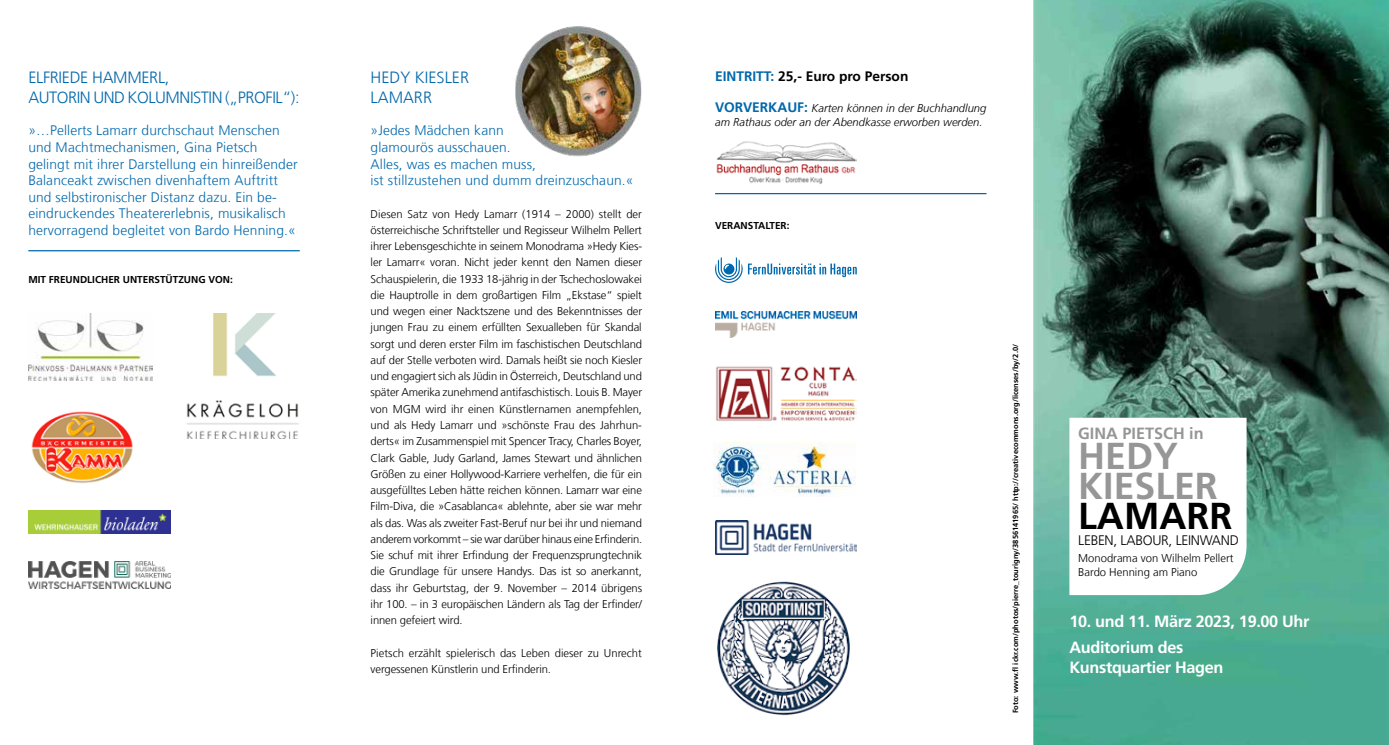
<style>
.page{position:relative;width:1389px;height:745px;background:#fff}
.page>*{position:absolute;margin:0;border:0;box-sizing:border-box;transform-origin:0 0}
.t1{font:700 37.5px/30px "Frutiger LT Com";color:#969696}
.t2{font:700 37.5px "Frutiger LT Com";color:#000}
.t3{font:700 16.25px/26.6px "Frutiger LT Com";letter-spacing:-.02em;color:#fff}
.t4{font:300 16.25px/19.5px "Frutiger LT Com";letter-spacing:-.02em;color:#0068ac}
.t5{font:300 16.25px/19.5px "Frutiger LT Com";color:#0068ac}
.t6{font:700 16.25px "Frutiger LT Com";color:#969696}
.t7{font:300 13.75px/16.5px "Frutiger LT Com";letter-spacing:.01em;color:#0068ac}
.t8{font:700 13.75px "Frutiger LT Com";color:#000}
.t9{font:300 13.75px "Frutiger LT Com";letter-spacing:-.02em;color:#000}
.t10{font:300 11.25px/16.2px "Frutiger LT Com";color:#000}
.t11{font:italic 300 11.25px/13.5px "Frutiger LT Com";color:#000}
.t12{font:700 10px "Frutiger LT Com";color:#000}
.t13{font:700 7.5px "Frutiger LT Com";color:#000}
.s1{color:#0068ac}
.s2{font-weight:700;font-style:normal;font-size:13.75px;color:#0068ac}
</style>
<div class="page">
<img style="left:1034px;top:0;width:355px;height:744px">
<svg style="left:1069px;top:417px;width:178px;height:177px"></svg>
<img style="left:716px;top:141px;width:141px;height:43px">
<img style="left:515px;top:26px;width:127px;height:131px">
<hr style="left:28px;top:250px;width:272px;height:1px;background:#0068ac">
<hr style="left:715px;top:193px;width:271px;height:1px;background:#0068ac">
<img style="left:31px;top:411px;width:102px;height:72px">
<img style="left:186px;top:314px;width:113px;height:124px">
<img style="left:28px;top:314px;width:124px;height:66px">
<img style="left:28px;top:510px;width:142px;height:23px">
<img style="left:28px;top:561px;width:142px;height:26px">
<svg style="left:715px;top:257px;width:142px;height:26px"></svg>
<img style="left:715px;top:311px;width:142px;height:26px">
<img style="left:713px;top:442px;width:142px;height:54px">
<img style="left:715px;top:520px;width:142px;height:34px">
<img style="left:716px;top:366px;width:141px;height:55px">
<img style="left:717px;top:581px;width:133px;height:135px">
<h2 class="t4" style="left:28px;top:68px;width:273px">ELFRIEDE HAMMERL,<br>AUTORIN UND KOLUMNISTIN („PROFIL“):</h2>
<p class="t7" style="left:28px;top:122px;width:271px">»…Pellerts Lamarr durchschaut Menschen und Machtmechanismen, Gina Pietsch gelingt mit ihrer Darstellung ein hinreißender Balanceakt zwischen divenhaftem Auftritt und selbstironischer Distanz dazu. Ein be&shy;eindruckendes Theatererlebnis, musikalisch hervorragend begleitet von Bardo Henning.«</p>
<p class="t12" style="left:28px;top:274px;width:206px">MIT FREUNDLICHER UNTERSTÜTZUNG VON:</p>
<h2 class="t5" style="left:371px;top:68px;width:100px">HEDY KIESLER<br>LAMARR</h2>
<p class="t7" style="left:371px;top:122px;width:264px">»Jedes Mädchen kann<br>glamourös ausschauen.<br>Alles, was es machen muss,<br>ist stillzustehen und dumm dreinzuschaun.«</p>
<p class="t10" style="left:371px;top:205px;width:273px;text-align:justify">Diesen Satz von Hedy Lamarr (1914 – 2000) stellt der österreichische Schriftsteller und Regisseur Wilhelm Pellert ihrer Lebensgeschichte in seinem Monodrama »Hedy Kies&shy;ler Lamarr« voran. Nicht jeder kennt den Namen dieser Schauspielerin, die 1933 18-jährig in der Tschechoslowakei die Hauptrolle in dem großartigen Film „Ekstase“ spielt und wegen einer Nacktszene und des Bekenntnisses der jungen Frau zu einem erfüllten Sexualleben für Skandal sorgt und deren erster Film im faschistischen Deutschland auf der Stelle verboten wird. Damals heißt sie noch Kiesler und engagiert sich als Jüdin in Österreich, Deutschland und später Amerika zunehmend antifaschistisch. Louis B. Mayer von MGM wird ihr einen Künstlernamen anempfehlen, und als Hedy Lamarr und »schönste Frau des Jahrhun&shy;derts« im Zusammenspiel mit Spencer Tracy, Charles Boyer, Clark Gable, Judy Garland, James Stewart und ähnlichen Größen zu einer Hollywood-Karriere verhelfen, die für ein ausgefülltes Leben hätte reichen können. Lamarr war eine Film-Diva, die »Casablanca« ablehnte, aber sie war mehr als das. Was als zweiter Fast-Beruf nur bei ihr und niemand anderem vorkommt – sie war darüber hinaus eine Erfinderin.<br>Sie schuf mit ihrer Erfindung der Frequenzsprungtechnik die Grundlage für unsere Handys. Das ist so anerkannt, dass ihr Geburtstag, der 9. November – 2014 übrigens ihr 100. – in 3 europäischen Ländern als Tag der Erfinder/ innen gefeiert wird.</p>
<p class="t10" style="left:371px;top:644px;width:273px">Pietsch erzählt spielerisch das Leben dieser zu Unrecht vergessenen Künstlerin und Erfinderin.</p>
<p class="t8" style="left:715px;top:68px;width:195px"><span class="s1">EINTRITT:</span> 25,- Euro pro Person</p>
<p class="t11" style="left:715px;top:101px;width:273px"><span class="s2">VORVERKAUF:</span> Karten können in der Buchhandlung am Rathaus oder an der Abendkasse erworben werden.</p>
<p class="t12" style="left:715px;top:219px;width:76px">VERANSTALTER:</p>
<p class="t13" style="left:1011px;top:713px;width:370px;rotate:-90deg">Foto: www.fl ickr.com/photos/pierre_tourigny/3856141965/ http://creativecommons.org/licenses/by/2.0/</p>
<h2 class="t6" style="left:1078px;top:423px;width:127px">GINA PIETSCH in</h2>
<h1 class="t1" style="left:1078px;top:440px;width:141px">HEDY<br>KIESLER</h1>
<h1 class="t2" style="left:1078px;top:493px;width:156px">LAMARR</h1>
<p class="t9" style="left:1078px;top:532px;width:162px">LEBEN, LABOUR, LEINWAND</p>
<p class="t10" style="left:1078px;top:551px;width:157px;line-height:13.5px">Monodrama von Wilhelm Pellert<br>Bardo Henning am Piano</p>
<h2 class="t3" style="left:1069px;top:607px;width:242px">10. und 11. März 2023, 19.00 Uhr<br>Auditorium des</h2>
<h2 class="t3" style="left:1069px;top:653px;width:155px">Kunstquartier Hagen</h2>
</div>
